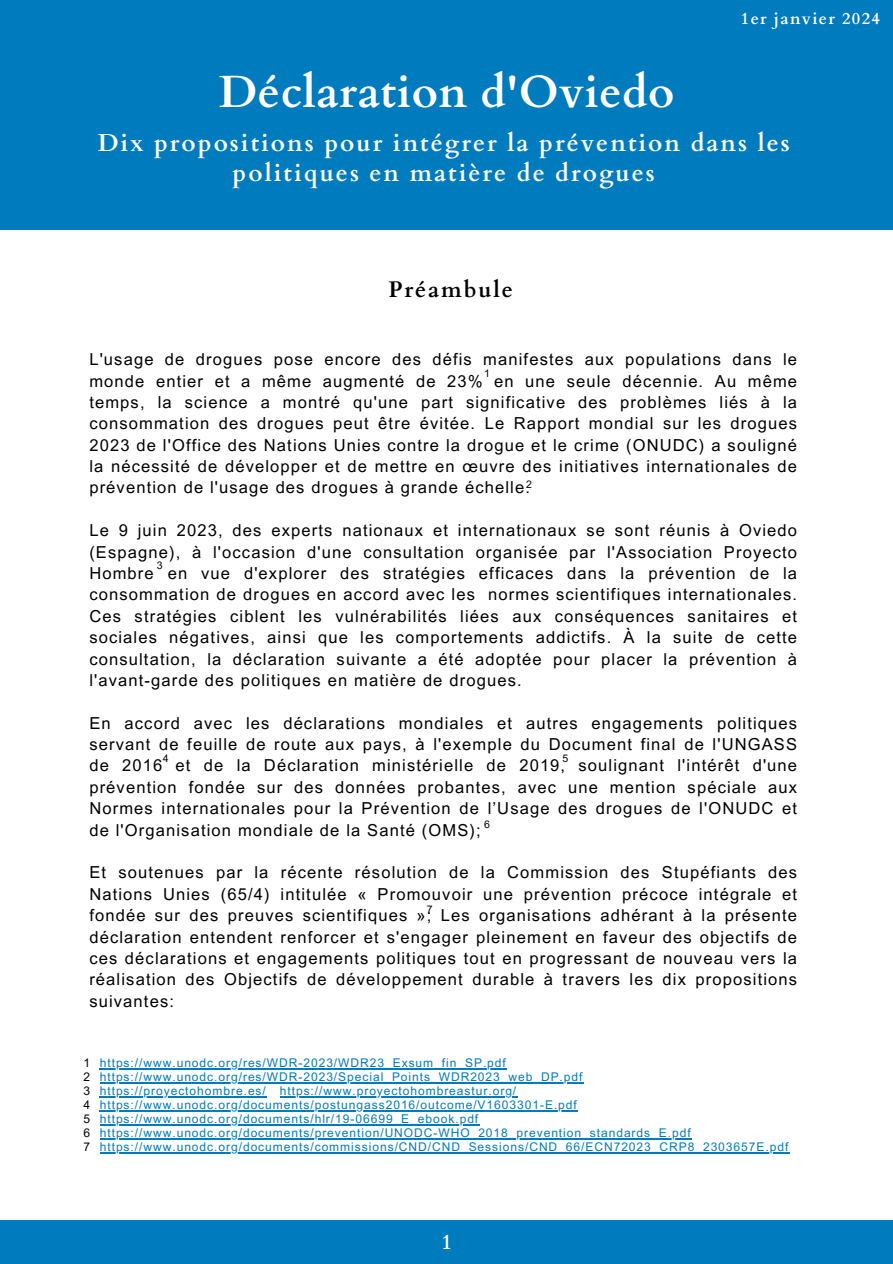
<style>
.page{position:relative;width:893px;height:1264px;background:#fff}
.page>*{position:absolute;margin:0;border:0;box-sizing:border-box;transform-origin:0 0}
.t1{font:700 45px "Cardo";letter-spacing:.01em;color:#fff}
.t2{font:700 24.45px/29.2px "Cardo";letter-spacing:.08em;color:#fff;text-align:center}
.t3{font:700 22.5px "Cardo";letter-spacing:.08em;color:#000}
.t4{font:700 21px "Cardo";color:#fff}
.t5{font:16.5px/21.3px "Arial MT Pro";letter-spacing:.07em;color:#000;text-align:justify}
.t6{font:700 16.5px "Cardo";letter-spacing:.08em;color:#fff}
.t7{font:12px "Arial MT Pro";letter-spacing:.08em;color:#007bbd}
.t8{font:10.5px "Arial MT Pro";color:#000}
.s1{color:#000}
</style>
<div class="page">
<div style="left:0;top:0;width:892px;height:229px;background:#007bbd"></div>
<div style="left:0;top:1220px;width:892px;height:43px;background:#007bbd"></div>
<hr style="left:100px;top:1068px;width:407px;height:1px;background:#007bbd">
<hr style="left:100px;top:1082px;width:483px;height:1px;background:#007bbd">
<hr style="left:100px;top:1096px;width:167px;height:1px;background:#007bbd">
<hr style="left:280px;top:1096px;width:237px;height:1px;background:#007bbd">
<hr style="left:100px;top:1110px;width:478px;height:1px;background:#007bbd">
<hr style="left:100px;top:1124px;width:379px;height:1px;background:#007bbd">
<hr style="left:100px;top:1138px;width:591px;height:1px;background:#007bbd">
<hr style="left:100px;top:1152px;width:689px;height:1px;background:#007bbd">
<p class="t6" style="left:741px;top:8px;width:140px">1er janvier 2024</p>
<p class="t1" style="left:219px;top:62px;width:457px">Déclaration d'Oviedo</p>
<p class="t2" style="left:98px;top:129px;width:693px">Dix propositions pour intégrer la prévention dans les politiques en matière de drogues</p>
<p class="t3" style="left:388px;top:274px;width:126px">Préambule</p>
<p class="t5" style="left:89px;top:351px;width:709px">L'usage de drogues pose encore des défis manifestes aux populations dans le monde entier et a même augmenté de 23% en une seule décennie. Au même temps, la science a montré qu'une part significative des problèmes liés à la consommation des drogues peut être évitée. Le Rapport mondial sur les drogues 2023 de l'Office des Nations Unies contre la drogue et le crime (ONUDC) a souligné la nécessité de développer et de mettre en œuvre des initiatives internationales de prévention de l'usage des drogues à grande échelle.</p>
<p class="t5" style="left:89px;top:522px;width:709px">Le 9 juin 2023, des experts nationaux et internationaux se sont réunis à Oviedo (Espagne), à l'occasion d'une consultation organisée par l'Association Proyecto Hombre en vue d'explorer des stratégies efficaces dans la prévention de la consommation de drogues en accord avec les normes scientifiques internationales.<br>Ces stratégies ciblent les vulnérabilités liées aux conséquences sanitaires et sociales négatives, ainsi que les comportements addictifs. À la suite de cette consultation, la déclaration suivante a été adoptée pour placer la prévention à l'avant-garde des politiques en matière de drogues.</p>
<p class="t5" style="left:89px;top:714px;width:709px">En accord avec les déclarations mondiales et autres engagements politiques servant de feuille de route aux pays, à l'exemple du Document final de l'UNGASS de 2016 et de la Déclaration ministérielle de 2019, soulignant l'intérêt d'une prévention fondée sur des données probantes, avec une mention spéciale aux Normes internationales pour la Prévention de l’Usage des drogues de l'ONUDC et de l'Organisation mondiale de la Santé (OMS);</p>
<p class="t5" style="left:89px;top:864px;width:709px">Et soutenues par la récente résolution de la Commission des Stupéfiants des Nations Unies (65/4) intitulée « Promouvoir une prévention précoce intégrale et fondée sur des preuves scientifiques »; Les organisations adhérant à la présente déclaration entendent renforcer et s'engager pleinement en faveur des objectifs de ces déclarations et engagements politiques tout en progressant de nouveau vers la réalisation des Objectifs de développement durable à travers les dix propositions suivantes:</p>
<p class="t8" style="left:484px;top:370px;width:7px">1</p>
<p class="t8" style="left:526px;top:480px;width:7px">2</p>
<p class="t8" style="left:157px;top:561px;width:7px">3</p>
<p class="t8" style="left:163px;top:754px;width:7px">4</p>
<p class="t8" style="left:562px;top:754px;width:7px">5</p>
<p class="t8" style="left:484px;top:820px;width:7px">6</p>
<p class="t8" style="left:427px;top:905px;width:7px">7</p>
<p class="t7" style="left:83px;top:1058px;width:424px"><span class="s1">1</span> https://www.unodc.org/res/WDR-2023/WDR23_Exsum_fin_SP.pdf</p>
<p class="t7" style="left:83px;top:1072px;width:500px"><span class="s1">2</span> https://www.unodc.org/res/WDR-2023/Special_Points_WDR2023_web_DP.pdf</p>
<p class="t7" style="left:83px;top:1086px;width:434px"><span class="s1">3</span> https://proyectohombre.es/ https://www.proyectohombreastur.org/</p>
<p class="t7" style="left:83px;top:1100px;width:495px"><span class="s1">4</span> https://www.unodc.org/documents/postungass2016/outcome/V1603301-E.pdf</p>
<p class="t7" style="left:83px;top:1114px;width:396px"><span class="s1">5</span> https://www.unodc.org/documents/hlr/19-06699_E_ebook.pdf</p>
<p class="t7" style="left:83px;top:1128px;width:608px"><span class="s1">6</span> https://www.unodc.org/documents/prevention/UNODC-WHO_2018_prevention_standards_E.pdf</p>
<p class="t7" style="left:83px;top:1142px;width:706px"><span class="s1">7</span> https://www.unodc.org/documents/commissions/CND/CND_Sessions/CND_66/ECN72023_CRP8_2303657E.pdf</p>
<p class="t4" style="left:441px;top:1228px;width:12px">1</p>
</div>
